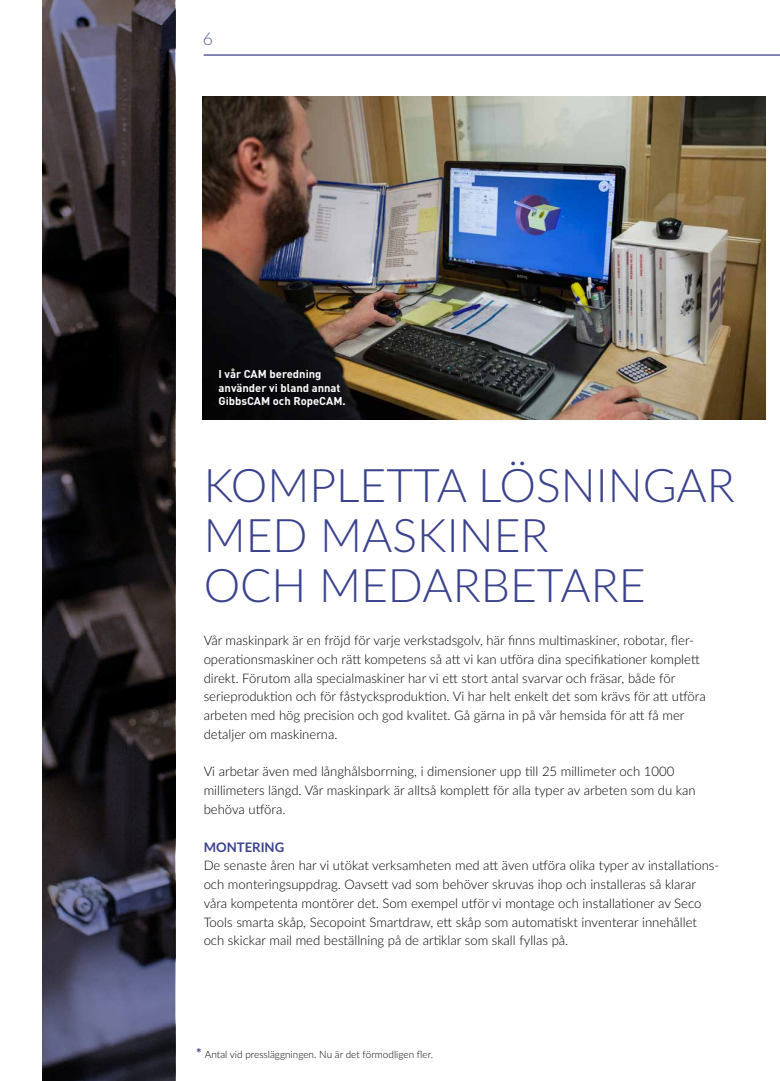
<style>
.page{position:relative;width:780px;height:1081px;background:#fff}
.page>*{position:absolute;margin:0;border:0;box-sizing:border-box;transform-origin:0 0}
.t1{font:300 46.25px/50px "Lato";color:#39428c}
.t2{font:300 17.5px "Lato";color:#55599c}
.t3{font:300 13.12px/18.8px "Lato";color:#000}
.t4{font:700 13.12px "Lato";color:#39428c}
.t5{font:700 11.25px/13.8px "DIN Pro";color:#fff}
.t6{font:300 10px "Lato";color:#000}
.s1{font-weight:700;font-size:13.12px;color:#39428c}
</style>
<div class="page">
<svg style="left:42px;top:0;width:133px;height:1081px;background:#29262d"></svg>
<hr style="left:204px;top:54px;width:576px;height:2px;background:#39428c">
<img style="left:203px;top:96px;width:562px;height:323px">
<h2 class="t2" style="left:203px;top:26px;width:12px">6</h2>
<p class="t5" style="left:218px;top:366px;width:129px">I vår CAM beredning använder vi bland annat<br>GibbsCAM och RopeCAM.</p>
<h1 class="t1" style="left:204px;top:458px;width:533px">KOMPLETTA LÖSNINGAR<br>MED MASKINER<br>OCH MEDARBETARE</h1>
<p class="t3" style="left:204px;top:630px;width:503px">Vår maskinpark är en fröjd för varje verkstadsgolv, här finns multimaskiner, robotar, fler&shy;operationsmaskiner och rätt kompetens så att vi kan utföra dina specifikationer komplett direkt. Förutom alla specialmaskiner har vi ett stort antal svarvar och fräsar, både för serieproduktion och för fåstycksproduktion. Vi har helt enkelt det som krävs för att utföra arbeten med hög precision och god kvalitet. Gå gärna in på vår hemsida för att få mer detaljer om maskinerna.</p>
<p class="t3" style="left:204px;top:762px;width:493px">Vi arbetar även med långhålsborrning, i dimensioner upp till 25 millimeter och 1000 millimeters längd. Vår maskinpark är alltså komplett för alla typer av arbeten som du kan behöva utföra.</p>
<p class="t4" style="left:204px;top:837px;width:82px">MONTERING</p>
<p class="t3" style="left:204px;top:855px;width:517px">De senaste åren har vi utökat verksamheten med att även utföra olika typer av installations&shy;och monteringsuppdrag. Oavsett vad som behöver skruvas ihop och installeras så klarar våra kompetenta montörer det. Som exempel utför vi montage och installationer av Seco Tools smarta skåp, Secopoint Smartdraw, ett skåp som automatiskt inventerar innehållet och skickar mail med beställning på de artiklar som skall fyllas på.</p>
<p class="t6" style="left:196px;top:1047px;width:239px"><span class="s1">*</span> Antal vid pressläggningen. Nu är det förmodligen fler.</p>
</div>
